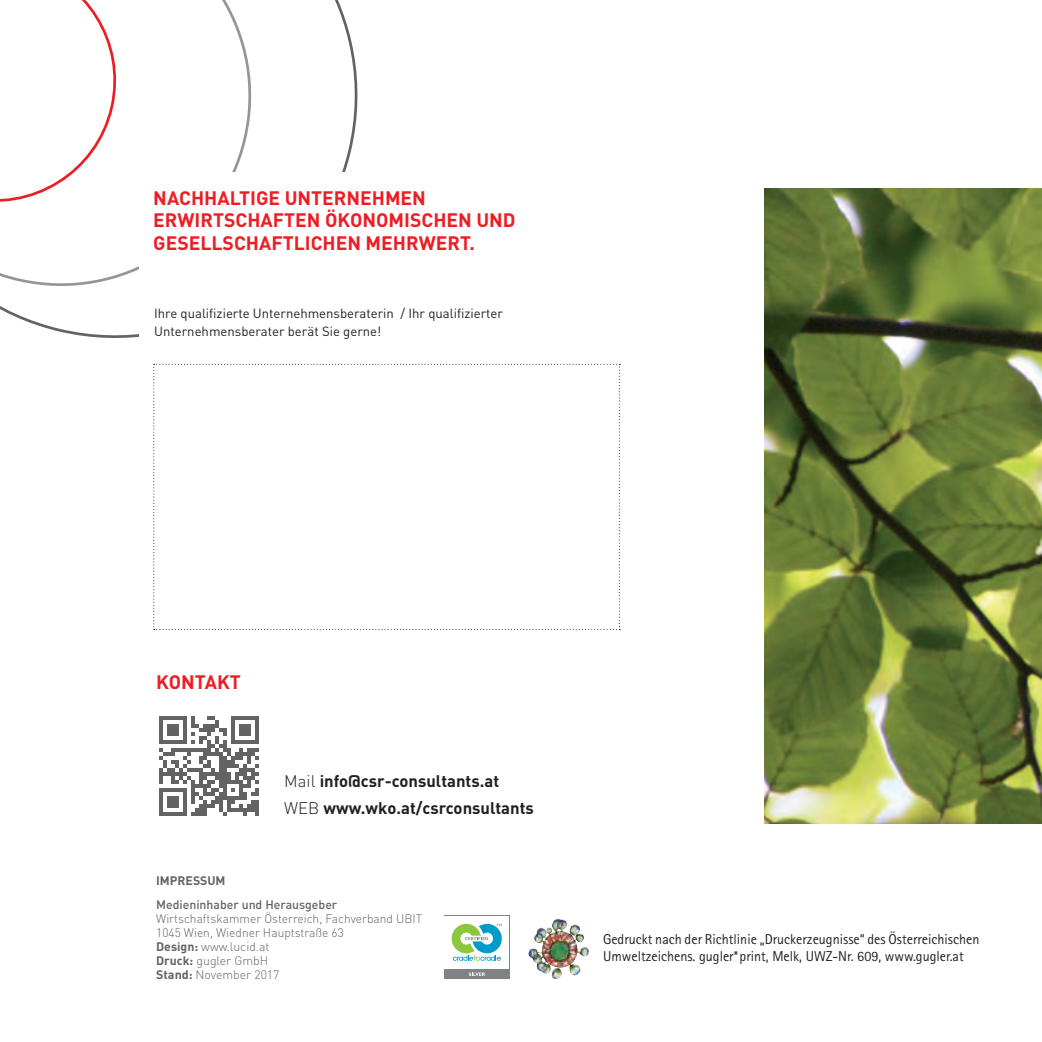
<style>
.page{position:relative;width:1042px;height:1042px;background:#fff}
.page>*{position:absolute;margin:0;border:0;box-sizing:border-box;transform-origin:0 0}
.t1{font:700 19.25px/22.8px "DIN";color:#ee1d23}
.t2{font:700 16.62px/27.5px "DIN";color:#231f20}
.t3{font:14.35px/17.2px "Agfa Rotis Sans Serif";color:#231f20}
.t4{font:13.12px/17.5px "DIN";color:#231f20}
.t5{font:300 12.25px/14px "DIN";color:#636366}
.t6{font:500 12.25px "DIN";color:#636366}
.t7{font:700 12.25px "DIN";color:#636366}
.s1{font-weight:300}
.s2{font-weight:700}
</style>
<div class="page">
<svg style="left:0;top:0;width:358px;height:338px"></svg>
<svg style="left:0;top:0;width:272px;height:303px"></svg>
<svg style="left:0;top:0;width:130px;height:212px"></svg>
<div style="left:140px;top:173px;width:468px;height:240px;background:#fff"></div>
<svg style="left:153px;top:364px;width:467px;height:266px"></svg>
<svg style="left:159px;top:716px;width:100px;height:99px"></svg>
<img style="left:764px;top:189px;width:278px;height:634px">
<img style="left:545px;top:918px;width:13px;height:19px">
<div style="left:444px;top:969px;width:66px;height:10px;background:#808285"></div>
<svg style="left:444px;top:915px;width:66px;height:53px"></svg>
<div style="left:445px;top:916px;width:64px;height:52px;background:#fff"></div>
<svg style="left:469px;top:972px;width:16px;height:4px"></svg>
<svg style="left:452px;top:924px;width:50px;height:37px"></svg>
<h1 class="t1" style="left:153px;top:185px;width:364px">NACHHALTIGE UNTERNEHMEN<br>ERWIRTSCHAFTEN ÖKONOMISCHEN UND<br>GESELLSCHAFTLICHEN MEHRWERT.</h1>
<p class="t4" style="left:154px;top:305px;width:350px">Ihre qualifizierte Unternehmensberaterin / Ihr qualifizierter<br>Unternehmensberater berät Sie gerne!</p>
<h1 class="t1" style="left:156px;top:670px;width:86px">KONTAKT</h1>
<h2 class="t2" style="left:284px;top:766px;width:251px"><span class="s1">Mail</span> info@csr-consultants.at<br><span class="s1">WEB</span> www.wko.at/csrconsultants</h2>
<p class="t7" style="left:156px;top:872px;width:71px">IMPRESSUM</p>
<p class="t6" style="left:156px;top:896px;width:183px">Medieninhaber und Herausgeber</p>
<p class="t5" style="left:156px;top:911px;width:267px">Wirtschaftskammer Österreich, Fachverband UBIT<br>1045 Wien, Wiedner Hauptstraße 63<br><span class="s2">Design:</span> www.lucid.at<br><span class="s2">Druck:</span> gugler GmbH<br><span class="s2">Stand:</span> November 2017</p>
<p class="t3" style="left:603px;top:930px;width:378px">Gedruckt nach der Richtlinie „Druckerzeugnisse“ des Österreichischen<br>Umweltzeichens. gugler*print, Melk, UWZ-Nr. 609, www.gugler.at</p>
</div>
